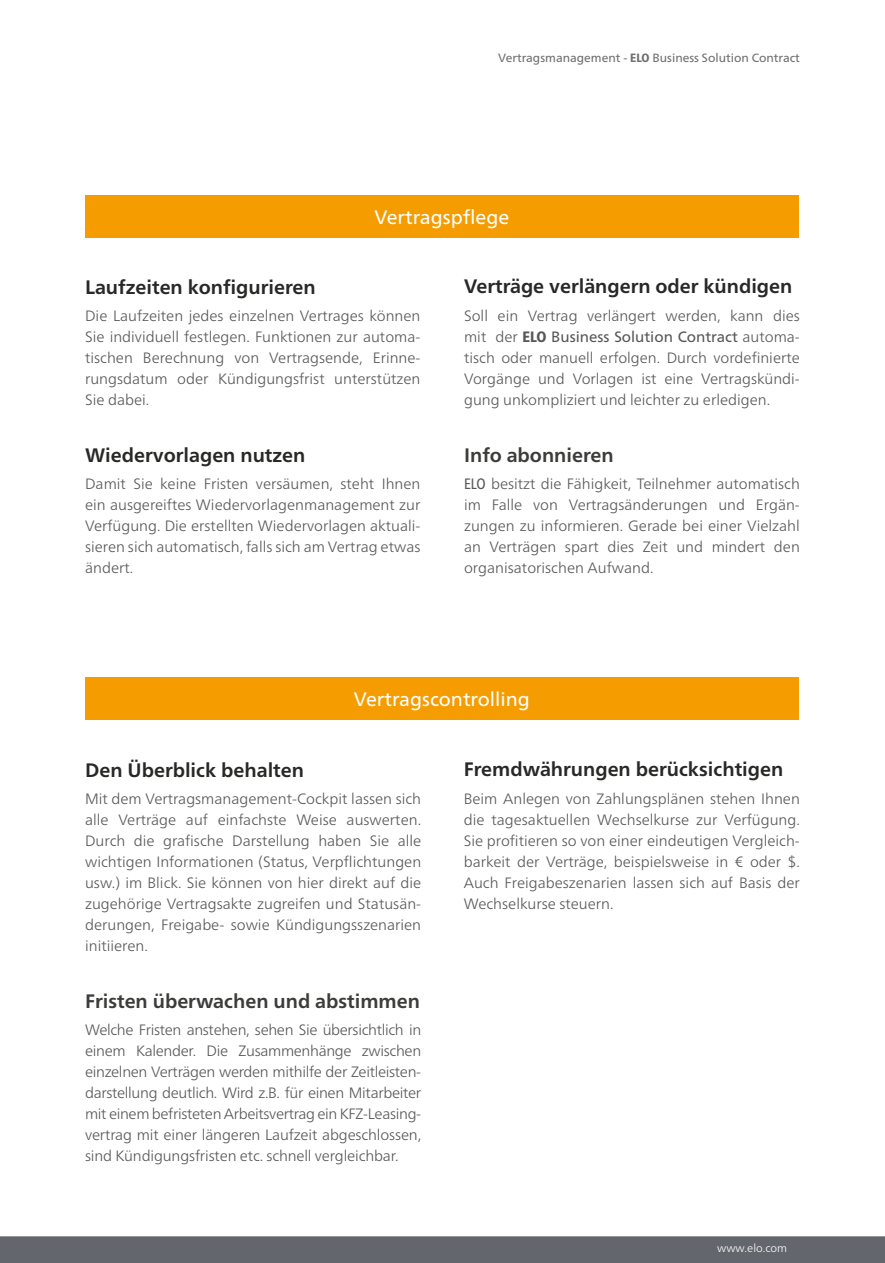
<style>
.page{position:relative;width:885px;height:1263px;background:#fff}
.page>*{position:absolute;margin:0;border:0;box-sizing:border-box;transform-origin:0 0}
.t1{font:700 19.5px "Frutiger Neue LTW1 G";color:#282827}
.t2{font:700 19.5px "Frutiger Neue LTW1 G";color:#3c3c3b}
.t3{font:19.5px "Frutiger Neue LTW1 G";color:#fff}
.t4{font:300 15px/21px "Frutiger Neue LTW1 G";color:#575756;text-align:justify}
.t5{font:12px "Frutiger Neue LTW1 G";color:#706f6f}
.t6{font:300 11.25px "Frutiger Neue LTW1 G";color:#fff}
.s1{font-weight:800;font-stretch:condensed}
.s2{font-weight:400}
.s3{font-weight:400;font-stretch:condensed}
</style>
<div class="page">
<div style="left:85px;top:195px;width:713px;height:42px;background:#f59c00"></div>
<div style="left:85px;top:677px;width:713px;height:43px;background:#f59c00"></div>
<div style="left:0;top:1236px;width:884px;height:27px;background:#64666d"></div>
<p class="t5" style="left:498px;top:51px;width:303px">Vertragsmanagement - <span class="s1">ELO</span> Business Solution Contract</p>
<h1 class="t3" style="left:374px;top:205px;width:136px">Vertragspflege</h1>
<h1 class="t1" style="left:85px;top:275px;width:232px">Laufzeiten konfigurieren</h1>
<p class="t4" style="left:85px;top:305px;width:337px">Die Laufzeiten jedes einzelnen Vertrages können Sie individuell festlegen. Funktionen zur automa&shy;tischen Berechnung von Vertragsende, Erinne&shy;rungsdatum oder Kündigungsfrist unterstützen Sie dabei.</p>
<h1 class="t1" style="left:85px;top:444px;width:222px">Wiedervorlagen nutzen</h1>
<p class="t4" style="left:85px;top:473px;width:337px">Damit Sie keine Fristen versäumen, steht Ihnen ein ausgereiftes Wiedervorlagenmanagement zur Verfügung. Die erstellten Wiedervorlagen aktuali&shy;sieren sich automatisch, falls sich am Vertrag etwas ändert.</p>
<h1 class="t1" style="left:464px;top:275px;width:330px">Verträge verlängern oder kündigen</h1>
<p class="t4" style="left:464px;top:305px;width:337px">Soll ein Vertrag verlängert werden, kann dies mit der <span class="s1">ELO</span> <span class="s2">Business Solution Contract</span> automa&shy;tisch oder manuell erfolgen. Durch vordefinierte Vorgänge und Vorlagen ist eine Vertragskündi&shy;gung unkompliziert und leichter zu erledigen.</p>
<h1 class="t2" style="left:464px;top:444px;width:151px">Info abonnieren</h1>
<p class="t4" style="left:464px;top:473px;width:337px"><span class="s3">ELO</span> besitzt die Fähigkeit, Teilnehmer automatisch im Falle von Vertragsänderungen und Ergän&shy;zungen zu informieren. Gerade bei einer Vielzahl an Verträgen spart dies Zeit und mindert den organisatorischen Aufwand.</p>
<h1 class="t3" style="left:353px;top:688px;width:178px">Vertragscontrolling</h1>
<h1 class="t1" style="left:85px;top:759px;width:220px">Den Überblick behalten</h1>
<p class="t4" style="left:85px;top:788px;width:337px">Mit dem Vertragsmanagement-Cockpit lassen sich alle Verträge auf einfachste Weise auswerten.<br>Durch die grafische Darstellung haben Sie alle wichtigen Informationen (Status, Verpflichtungen usw.) im Blick. Sie können von hier direkt auf die zugehörige Vertragsakte zugreifen und Statusän&shy;derungen, Freigabe- sowie Kündigungsszenarien initiieren.</p>
<h1 class="t2" style="left:85px;top:990px;width:336px">Fristen überwachen und abstimmen</h1>
<p class="t4" style="left:85px;top:1019px;width:337px">Welche Fristen anstehen, sehen Sie übersichtlich in einem Kalender. Die Zusammenhänge zwischen einzelnen Verträgen werden mithilfe der Zeitleisten&shy;darstellung deutlich. Wird z.B. für einen Mitarbeiter mit einem befristeten Arbeitsvertrag ein KFZ-Leasing&shy;vertrag mit einer längeren Laufzeit abgeschlossen, sind Kündigungsfristen etc. schnell vergleichbar.</p>
<h1 class="t1" style="left:463px;top:758px;width:321px">Fremdwährungen berücksichtigen</h1>
<p class="t4" style="left:463px;top:788px;width:337px">Beim Anlegen von Zahlungsplänen stehen Ihnen die tagesaktuellen Wechselkurse zur Verfügung.<br>Sie profitieren so von einer eindeutigen Vergleich&shy;barkeit der Verträge, beispielsweise in € oder $.<br>Auch Freigabeszenarien lassen sich auf Basis der Wechselkurse steuern.</p>
<p class="t6" style="left:717px;top:1241px;width:71px">www.elo.com</p>
</div>
